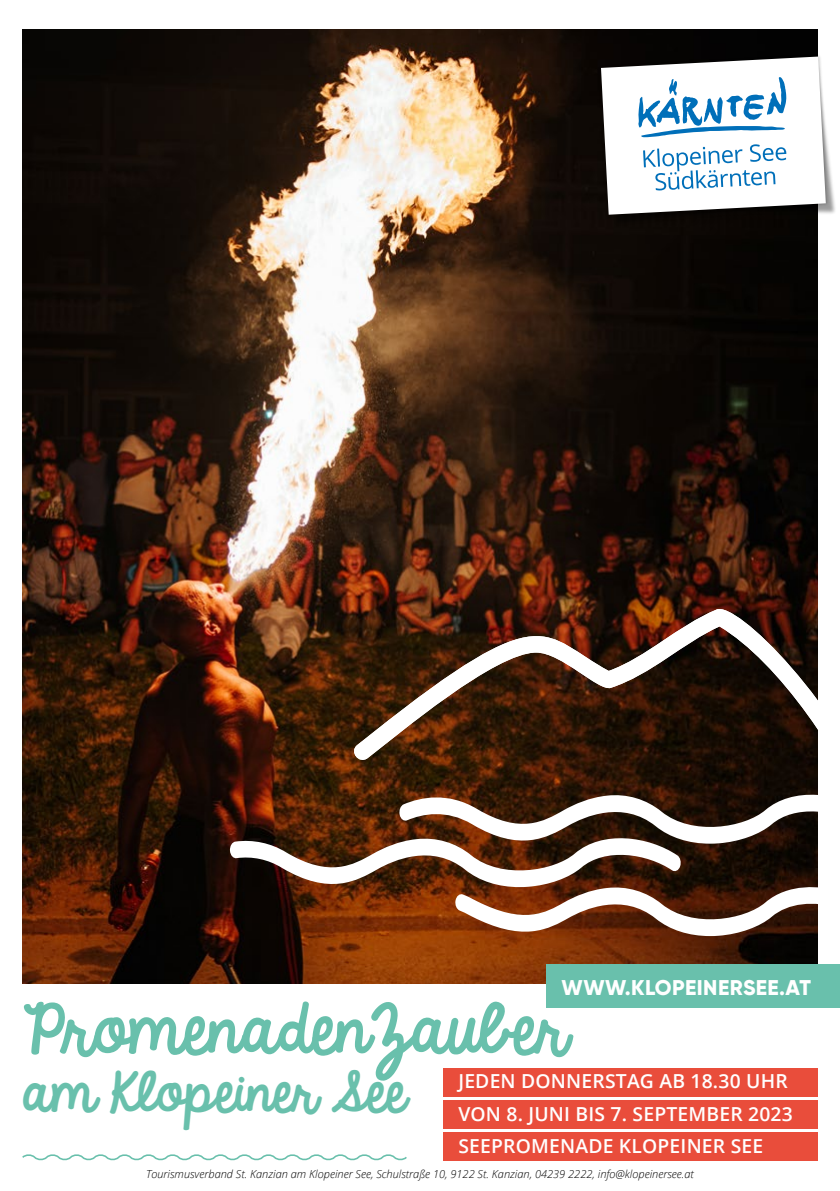
<style>
.page{position:relative;width:840px;height:1191px;background:#fff}
.page>*{position:absolute;margin:0;border:0;box-sizing:border-box;transform-origin:0 0}
.t1{font:60px "KG Always A Good Time";letter-spacing:.01em;color:#69c0ac}
.t2{font:48px "KG Always A Good Time";letter-spacing:.01em;color:#69c0ac}
.t3{font:800 21.4px "Gilroy";letter-spacing:.02em;color:#fff}
.t4{font:600 19.2px/32.2px "Open Sans";letter-spacing:.01em;color:#fff}
.t5{font:italic 300 11px "Open Sans";color:#000}
</style>
<div class="page">
<img style="left:23px;top:30px;width:793px;height:954px">
<div style="left:546px;top:964px;width:293px;height:44px;background:#69c0ac"></div>
<img style="left:604px;top:157px;width:231px;height:71px">
<img style="left:596px;top:52px;width:233px;height:167px">
<svg style="left:600px;top:57px;width:225px;height:158px"></svg>
<div style="left:443px;top:1068px;width:373px;height:28px;background:#e94d3b"></div>
<div style="left:443px;top:1100px;width:373px;height:28px;background:#e94d3b"></div>
<div style="left:443px;top:1132px;width:373px;height:28px;background:#e94d3b"></div>
<svg style="left:22px;top:1154px;width:385px;height:7px"></svg>
<svg style="left:229px;top:791px;width:589px;height:145px"></svg>
<svg style="left:348px;top:593px;width:470px;height:248px;background:#513829"></svg>
<p class="t3" style="left:561px;top:973px;width:251px">WWW.KLOPEINERSEE.AT</p>
<p class="t1" style="left:23px;top:984px;width:545px">PromenadenZauber</p>
<p class="t2" style="left:23px;top:1055px;width:384px">am Klopeiner See</p>
<p class="t5" style="left:146px;top:1166px;width:549px">Tourismusverband St. Kanzian am Klopeiner See, Schulstraße 10, 9122 St. Kanzian, 04239 2222, info@klopeinersee.at</p>
<p class="t4" style="left:458px;top:1065px;width:330px">JEDEN DONNERSTAG AB 18.30 UHR</p>
<p class="t4" style="left:458px;top:1097px;width:336px">VON 8. JUNI BIS 7. SEPTEMBER 2023<br>SEEPROMENADE KLOPEINER SEE</p>
</div>
